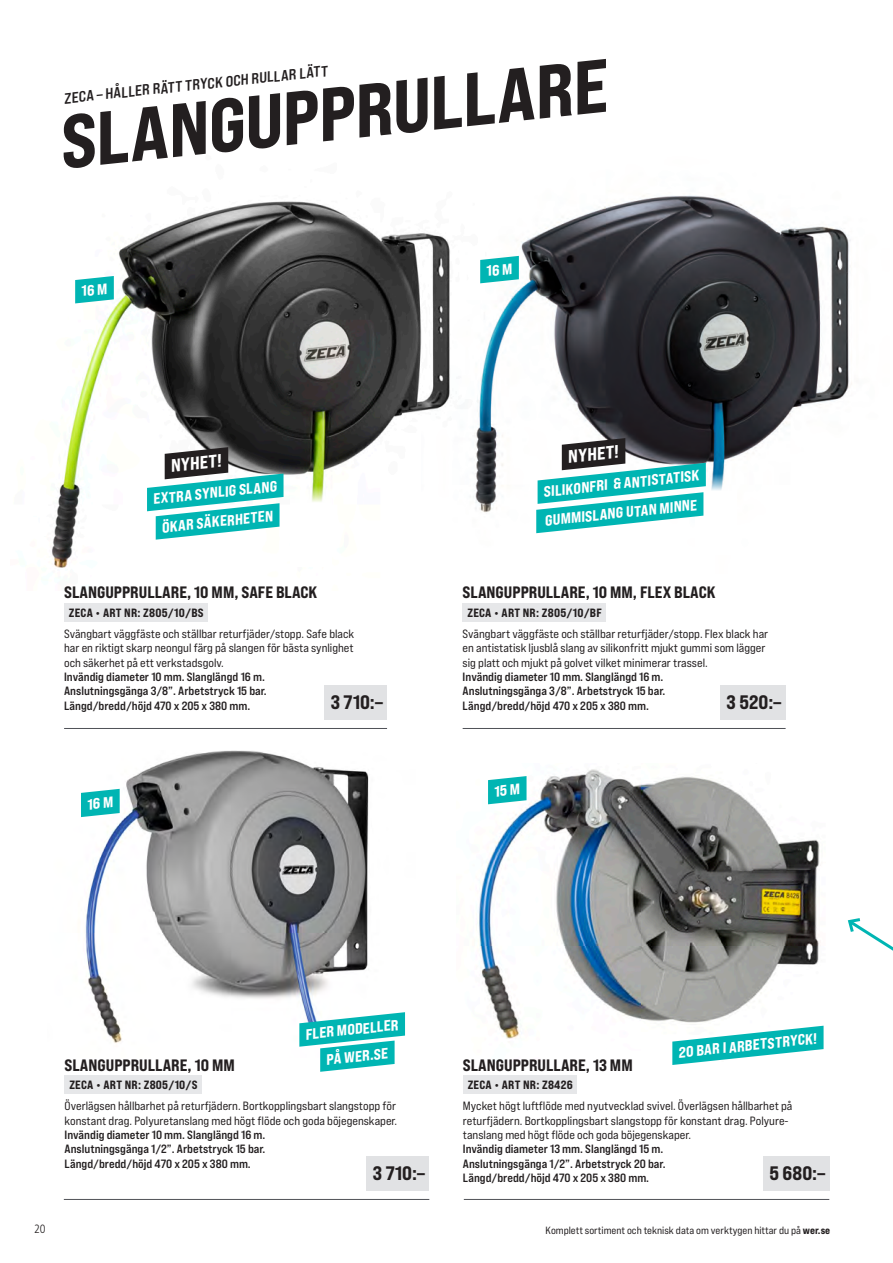
<style>
.page{position:relative;width:893px;height:1263px;background:#fff}
.page>*{position:absolute;margin:0;border:0;box-sizing:border-box;transform-origin:0 0}
.t1{font:75px "Bebas Neue Pro Exp Eb";color:#231f20}
.t2{font:19.5px "Bebas Neue Pro Exp Eb";letter-spacing:.005em;color:#231f20}
.t3{font:18px "Bebas Neue Pro Exp Eb";color:#fff}
.t4{font:16.5px "Bebas Neue Pro Exp Eb";color:#231f20}
.t5{font:15px/29.1px "Bebas Neue Pro Exp Eb";color:#fff;text-align:center}
.t6{font:15px "Bebas Neue Pro Exp Bd";color:#231f20}
.t7{font:12px/14.4px "Bebas Neue Pro Exp Rg";color:#231f20}
.t8{font:12px/14.4px "Bebas Neue Pro Exp Bd";color:#231f20}
.t9{font:12px "Bebas Neue Pro Exp Eb";letter-spacing:.02em;color:#231f20}
.t10{font:300 condensed 12px "Frutiger LT Std";color:#231f20}
.t11{font:10.5px "Bebas Neue Pro Exp Rg";color:#231f20}
.s1{font-family:"Bebas Neue Pro Exp Eb"}
</style>
<div class="page">
<img style="left:513px;top:195px;width:339px;height:339px">
<img style="left:51px;top:201px;width:462px;height:367px">
<img style="left:81px;top:751px;width:288px;height:292px">
<div style="left:463px;top:1075px;width:114px;height:19px;background:#e6e7e9"></div>
<img style="left:478px;top:769px;width:346px;height:281px">
<svg style="left:672px;top:1026px;width:151px;height:39px"></svg>
<div style="left:324px;top:685px;width:63px;height:34px;background:#e1e2e4"></div>
<div style="left:720px;top:685px;width:66px;height:34px;background:#e1e2e4"></div>
<div style="left:763px;top:1156px;width:66px;height:34px;background:#e1e2e4"></div>
<div style="left:367px;top:1156px;width:62px;height:34px;background:#e1e2e4"></div>
<div style="left:290px;top:485px;width:41px;height:82px;background:#fff"></div>
<div style="left:695px;top:473px;width:41px;height:82px;background:#fff"></div>
<div style="left:64px;top:603px;width:144px;height:19px;background:#e6e7e9"></div>
<div style="left:463px;top:603px;width:143px;height:19px;background:#e6e7e9"></div>
<svg style="left:847px;top:918px;width:46px;height:33px"></svg>
<hr style="left:64px;top:728px;width:323px;height:1px;background:#4f5157">
<hr style="left:463px;top:728px;width:323px;height:1px;background:#4f5157">
<hr style="left:464px;top:1199px;width:365px;height:1px;background:#4f5157">
<hr style="left:64px;top:1199px;width:365px;height:1px;background:#4f5157">
<svg style="left:147px;top:447px;width:137px;height:93px"></svg>
<svg style="left:536px;top:438px;width:170px;height:95px"></svg>
<div style="left:65px;top:1075px;width:137px;height:19px;background:#e6e7e9"></div>
<svg style="left:299px;top:1012px;width:106px;height:60px"></svg>
<svg style="left:81px;top:789px;width:39px;height:28px"></svg>
<svg style="left:488px;top:776px;width:39px;height:28px"></svg>
<svg style="left:75px;top:276px;width:39px;height:27px"></svg>
<svg style="left:480px;top:256px;width:39px;height:27px"></svg>
<h1 class="t1" style="left:54px;top:96px;width:551px;rotate:-6deg">SLANGUPPRULLARE</h1>
<p class="t6" style="left:63px;top:89px;width:266px;rotate:-6deg">ZECA – HÅLLER RÄTT TRYCK OCH RULLAR LÄTT</p>
<h3 class="t3" style="left:566px;top:446px;width:53px;rotate:-6deg">NYHET!</h3>
<h3 class="t3" style="left:169px;top:455px;width:53px;rotate:-6deg">NYHET!</h3>
<p class="t5" style="left:151px;top:484px;width:126px;rotate:-6deg">EXTRA SYNLIG SLANG<br>ÖKAR SÄKERHETEN</p>
<p class="t5" style="left:540px;top:477px;width:160px;text-align:left;rotate:-6deg">SILIKONFRI &amp; ANTISTATISK<br>GUMMISLANG UTAN MINNE</p>
<h3 class="t4" style="left:64px;top:582px;width:255px">SLANGUPPRULLARE, 10 MM, SAFE BLACK</h3>
<p class="t9" style="left:69px;top:605px;width:136px">ZECA • ART NR: Z805/10/BS</p>
<p class="t7" style="left:64px;top:626px;width:292px;text-align:justify">Svängbart väggfäste och ställbar returfjäder/stopp. Safe black har en riktigt skarp neongul färg på slangen för bästa synlighet och säkerhet på ett verkstadsgolv.</p>
<p class="t8" style="left:64px;top:669px;width:204px">Invändig diameter 10 mm. Slanglängd 16 m.<br>Anslutningsgänga 3/8”. Arbetstryck 15 bar.<br>Längd/bredd/höjd 470 x 205 x 380 mm.</p>
<h3 class="t4" style="left:463px;top:582px;width:254px">SLANGUPPRULLARE, 10 MM, FLEX BLACK</h3>
<p class="t9" style="left:467px;top:605px;width:136px">ZECA • ART NR: Z805/10/BF</p>
<p class="t7" style="left:463px;top:626px;width:307px">Svängbart väggfäste och ställbar returfjäder/stopp. Flex black har en antistatisk ljusblå slang av silikonfritt mjukt gummi som lägger sig platt och mjukt på golvet vilket minimerar trassel.</p>
<p class="t8" style="left:463px;top:669px;width:204px">Invändig diameter 10 mm. Slanglängd 16 m.<br>Anslutningsgänga 3/8”. Arbetstryck 15 bar.<br>Längd/bredd/höjd 470 x 205 x 380 mm.</p>
<h2 class="t2" style="left:331px;top:690px;width:54px">3 710:–</h2>
<h2 class="t2" style="left:726px;top:690px;width:56px">3 520:–</h2>
<p class="t5" style="left:304px;top:1021px;width:95px;line-height:27.2px;rotate:-6deg">FLER MODELLER<br>PÅ WER.SE</p>
<p class="t5" style="left:677px;top:1038px;width:141px;rotate:-6deg">20 BAR I ARBETSTRYCK!</p>
<h3 class="t4" style="left:65px;top:1055px;width:172px">SLANGUPPRULLARE, 10 MM</h3>
<p class="t9" style="left:69px;top:1078px;width:130px">ZECA • ART NR: Z805/10/S</p>
<p class="t7" style="left:65px;top:1099px;width:334px">Överlägsen hållbarhet på returfjädern. Bortkopplingsbart slangstopp för konstant drag. Polyuretanslang med högt flöde och goda böjegenskaper.</p>
<p class="t8" style="left:65px;top:1127px;width:202px;text-align:justify">Invändig diameter 10 mm. Slanglängd 16 m.<br>Anslutningsgänga 1/2”. Arbetstryck 15 bar.<br>Längd/bredd/höjd 470 x 205 x 380 mm.</p>
<h3 class="t4" style="left:463px;top:1055px;width:171px">SLANGUPPRULLARE, 13 MM</h3>
<p class="t9" style="left:468px;top:1078px;width:107px">ZECA • ART NR: Z8426</p>
<p class="t7" style="left:463px;top:1099px;width:331px">Mycket högt luftflöde med nyutvecklad svivel. Överlägsen hållbarhet på returfjädern. Bortkopplingsbart slangstopp för konstant drag. Polyure&shy;tanslang med högt flöde och goda böjegenskaper.</p>
<p class="t8" style="left:463px;top:1142px;width:204px">Invändig diameter 13 mm. Slanglängd 15 m.<br>Anslutningsgänga 1/2”. Arbetstryck 20 bar.<br>Längd/bredd/höjd 470 x 205 x 380 mm.</p>
<h2 class="t2" style="left:373px;top:1161px;width:54px">3 710:–</h2>
<h2 class="t2" style="left:769px;top:1161px;width:57px">5 680:–</h2>
<p class="t10" style="left:34px;top:1222px;width:13px">20</p>
<p class="t11" style="left:546px;top:1224px;width:286px">Komplett sortiment och teknisk data om verktygen hittar du på <span class="s1">wer.se</span></p>
</div>
